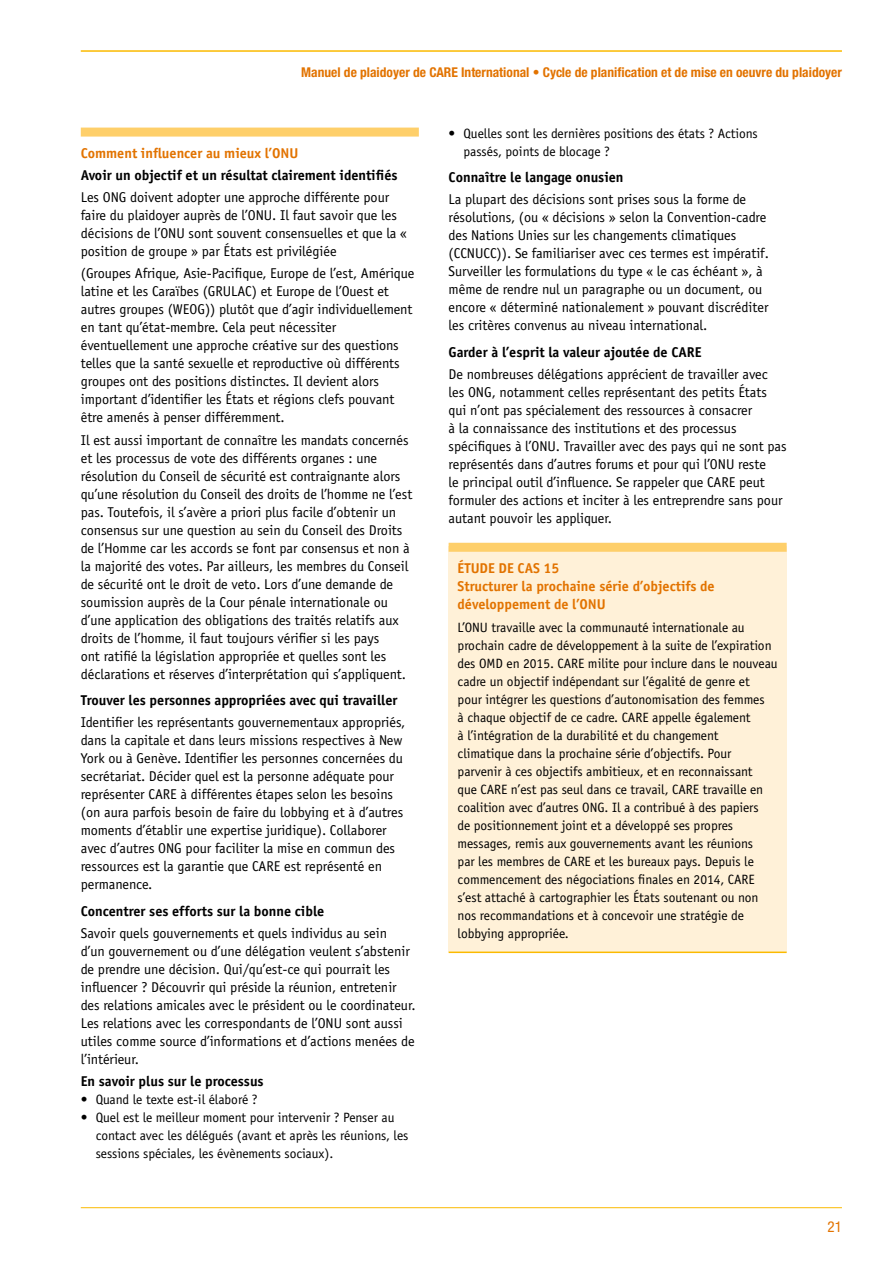
<style>
.page{position:relative;width:893px;height:1263px;background:#fff}
.page>*{position:absolute;margin:0;border:0;box-sizing:border-box;transform-origin:0 0}
.t1{font:condensed 15px "Helvetica Neue";color:#e27300}
.t2{font:14.25px/18px "Officina Sans";letter-spacing:-.005em;color:#000}
.t3{font:700 14.25px "Officina Sans";letter-spacing:-.005em;color:#000}
.t4{font:700 14.25px/18px "Officina Sans";letter-spacing:-.005em;color:#e27300}
.t5{font:13.5px/18px "Officina Sans";letter-spacing:-.005em;color:#000}
.t6{font:700 condensed 13.5px "Helvetica Neue";color:#e27300}
</style>
<div class="page">
<div style="left:449px;top:547px;width:338px;height:405px;background:#fff1d8"></div>
<hr style="left:81px;top:1207px;width:761px;height:1px;background:#fbba00">
<hr style="left:81px;top:50px;width:761px;height:2px;background:#fbba00">
<div style="left:81px;top:128px;width:338px;height:9px;background:#fecf6a"></div>
<div style="left:449px;top:543px;width:338px;height:9px;background:#fecf6a"></div>
<hr style="left:449px;top:951px;width:338px;height:2px;background:#fbba00">
<p class="t6" style="left:301px;top:64px;width:542px">Manuel de plaidoyer de CARE International • Cycle de planification et de mise en oeuvre du plaidoyer</p>
<p class="t4" style="left:81px;top:144px;width:219px">Comment influencer au mieux l’ONU</p>
<p class="t3" style="left:81px;top:166px;width:318px">Avoir un objectif et un résultat clairement identifiés</p>
<p class="t2" style="left:81px;top:188px;width:328px">Les ONG doivent adopter une approche différente pour faire du plaidoyer auprès de l’ONU. Il faut savoir que les décisions de l’ONU sont souvent consensuelles et que la « position de groupe » par États est privilégiée</p>
<p class="t2" style="left:81px;top:265px;width:335px">(Groupes Afrique, Asie-Pacifique, Europe de l’est, Amérique latine et les Caraïbes (GRULAC) et Europe de l’Ouest et autres groupes (WEOG)) plutôt que d’agir individuellement en tant qu’état-membre. Cela peut nécessiter éventuellement une approche créative sur des questions telles que la santé sexuelle et reproductive où différents groupes ont des positions distinctes. Il devient alors important d’identifier les États et régions clefs pouvant être amenés à penser différemment.</p>
<p class="t2" style="left:81px;top:431px;width:333px">Il est aussi important de connaître les mandats concernés et les processus de vote des différents organes : une résolution du Conseil de sécurité est contraignante alors qu’une résolution du Conseil des droits de l’homme ne l’est pas. Toutefois, il s’avère a priori plus facile d’obtenir un consensus sur une question au sein du Conseil des Droits de l’Homme car les accords se font par consensus et non à la majorité des votes. Par ailleurs, les membres du Conseil de sécurité ont le droit de veto. Lors d’une demande de soumission auprès de la Cour pénale internationale ou d’une application des obligations des traités relatifs aux droits de l’homme, il faut toujours vérifier si les pays<br>ont ratifié la législation appropriée et quelles sont les déclarations et réserves d’interprétation qui s’appliquent.</p>
<p class="t3" style="left:81px;top:691px;width:318px">Trouver les personnes appropriées avec qui travailler</p>
<p class="t2" style="left:81px;top:714px;width:326px">Identifier les représentants gouvernementaux appropriés, dans la capitale et dans leurs missions respectives à New York ou à Genève. Identifier les personnes concernées du secrétariat. Décider quel est la personne adéquate pour représenter CARE à différentes étapes selon les besoins (on aura parfois besoin de faire du lobbying et à d’autres moments d’établir une expertise juridique). Collaborer avec d’autres ONG pour faciliter la mise en commun des ressources est la garantie que CARE est représenté en permanence.</p>
<p class="t3" style="left:81px;top:902px;width:245px">Concentrer ses efforts sur la bonne cible</p>
<p class="t2" style="left:81px;top:924px;width:336px">Savoir quels gouvernements et quels individus au sein<br>d’un gouvernement ou d’une délégation veulent s’abstenir de prendre une décision. Qui/qu’est-ce qui pourrait les influencer ? Découvrir qui préside la réunion, entretenir des relations amicales avec le président ou le coordinateur.<br>Les relations avec les correspondants de l’ONU sont aussi utiles comme source d’informations et d’actions menées de l’intérieur.</p>
<p class="t3" style="left:81px;top:1073px;width:184px">En savoir plus sur le processus</p>
<p class="t5" style="left:81px;top:1091px;width:178px">• Quand le texte est-il élaboré ?</p>
<p class="t5" style="left:96px;top:1109px;width:314px;text-indent:-15px">• Quel est le meilleur moment pour intervenir ? Penser au contact avec les délégués (avant et après les réunions, les sessions spéciales, les évènements sociaux).</p>
<p class="t5" style="left:463px;top:124px;width:296px;text-indent:-15px">• Quelles sont les dernières positions des états ? Actions passés, points de blocage ?</p>
<p class="t3" style="left:449px;top:168px;width:176px">Connaître le langage onusien</p>
<p class="t2" style="left:449px;top:191px;width:322px">La plupart des décisions sont prises sous la forme de résolutions, (ou « décisions » selon la Convention-cadre des Nations Unies sur les changements climatiques (CCNUCC)). Se familiariser avec ces termes est impératif.<br>Surveiller les formulations du type « le cas échéant », à même de rendre nul un paragraphe ou un document, ou encore « déterminé nationalement » pouvant discréditer les critères convenus au niveau international.</p>
<p class="t3" style="left:449px;top:343px;width:255px">Garder à l’esprit la valeur ajoutée de CARE</p>
<p class="t2" style="left:449px;top:365px;width:339px">De nombreuses délégations apprécient de travailler avec les ONG, notamment celles représentant des petits États qui n’ont pas spécialement des ressources à consacrer<br>à la connaissance des institutions et des processus spécifiques à l’ONU. Travailler avec des pays qui ne sont pas représentés dans d’autres forums et pour qui l’ONU reste<br>le principal outil d’influence. Se rappeler que CARE peut formuler des actions et inciter à les entreprendre sans pour autant pouvoir les appliquer.</p>
<p class="t4" style="left:458px;top:559px;width:259px">ÉTUDE DE CAS 15<br>Structurer la prochaine série d’objectifs de développement de l’ONU</p>
<p class="t5" style="left:458px;top:618px;width:322px">L’ONU travaille avec la communauté internationale au prochain cadre de développement à la suite de l’expiration des OMD en 2015. CARE milite pour inclure dans le nouveau cadre un objectif indépendant sur l’égalité de genre et<br>pour intégrer les questions d’autonomisation des femmes<br>à chaque objectif de ce cadre. CARE appelle également<br>à l’intégration de la durabilité et du changement climatique dans la prochaine série d’objectifs. Pour parvenir à ces objectifs ambitieux, et en reconnaissant<br>que CARE n’est pas seul dans ce travail, CARE travaille en coalition avec d’autres ONG. Il a contribué à des papiers<br>de positionnement joint et a développé ses propres messages, remis aux gouvernements avant les réunions<br>par les membres de CARE et les bureaux pays. Depuis le commencement des négociations finales en 2014, CARE s’est attaché à cartographier les États soutenant ou non nos recommandations et à concevoir une stratégie de lobbying appropriée.</p>
<p class="t1" style="left:827px;top:1218px;width:16px">21</p>
</div>
